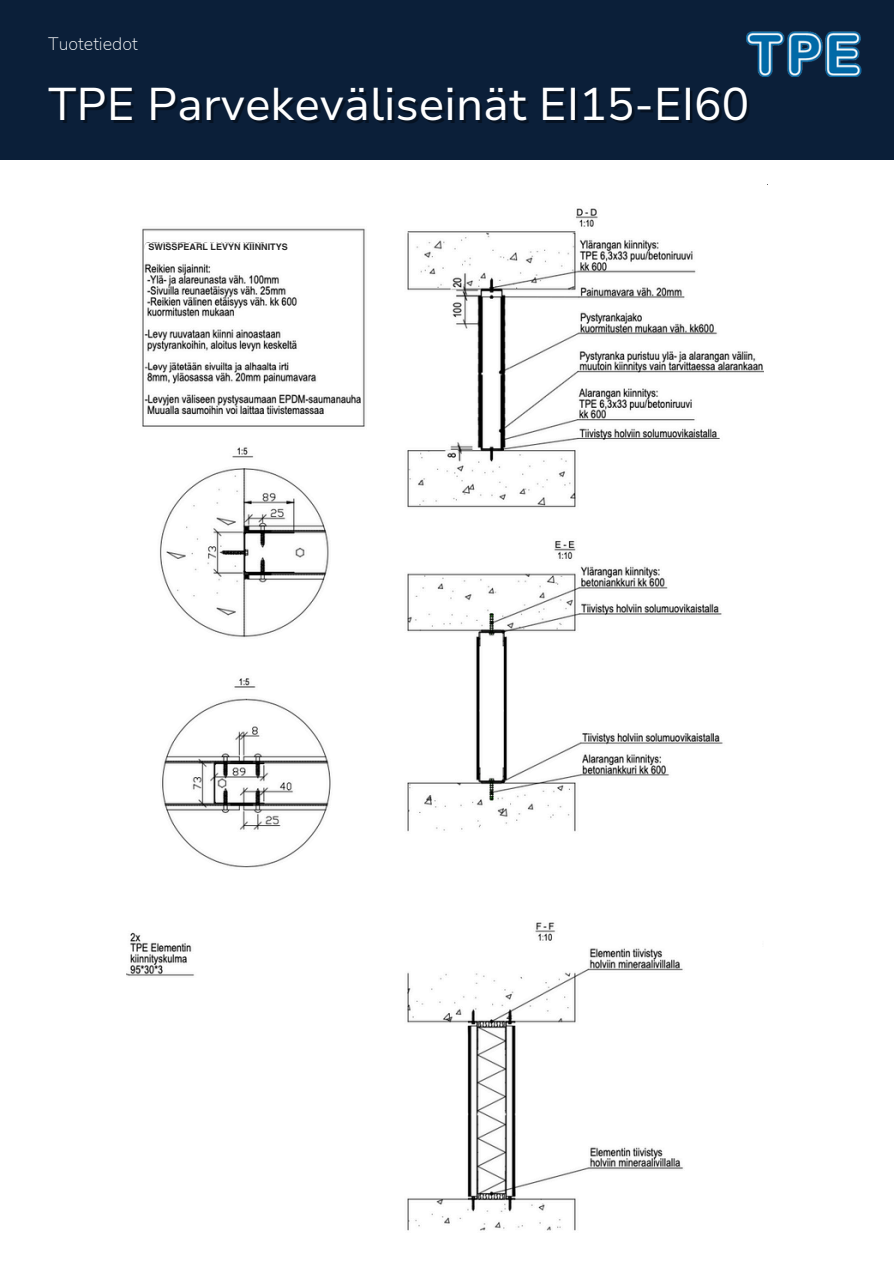
<style>
.page{position:relative;width:894px;height:1264px;background:#fff}
.page>*{position:absolute;margin:0;border:0;box-sizing:border-box;transform-origin:0 0}
.t1{font:45.75px "Nunito Sans 10 pt";color:#fff}
.t2{font:200 18px "Nunito Sans";color:#fff}
.t3{font:700 9px "Helvetica LT Pro";color:#272727}
</style>
<div class="page">
<img style="left:126px;top:208px;width:638px;height:1023px">
<div style="left:145px;top:243px;width:149px;height:11px;background:#fff;border-radius:3px"></div>
<div style="left:0;top:0;width:893px;height:159px;background:#0b1f39"></div>
<img style="left:746px;top:32px;width:116px;height:45px">
<p class="t2" style="left:48px;top:32px;width:91px">Tuotetiedot</p>
<h1 class="t1" style="left:48px;top:74px;width:702px">TPE Parvekeväliseinät EI15-EI60</h1>
<p class="t3" style="left:148px;top:244px;width:141px">SWISSPEARL LEVYN KIINNITYS</p>
</div>
